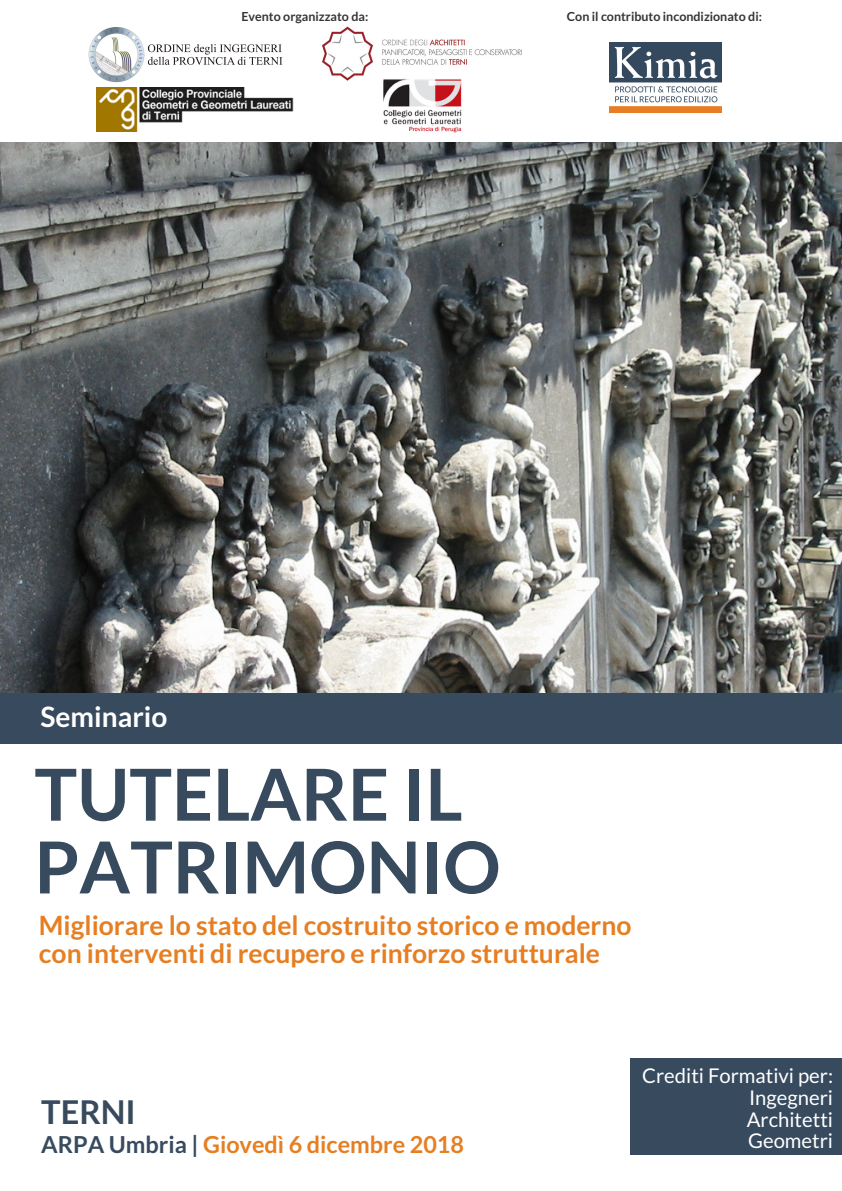
<style>
.page{position:relative;width:842px;height:1191px;background:#fff}
.page>*{position:absolute;margin:0;border:0;box-sizing:border-box;transform-origin:0 0}
.t1{font:700 71.7px/72.7px "Lato";color:#384a5e}
.t2{font:700 32.7px "Lato";color:#384a5e}
.t3{font:700 28.1px "Lato";color:#fff}
.t4{font:700 26.5px/28.5px "Lato";color:#e67e22}
.t5{font:700 23.4px "Lato";color:#e67e22}
.t6{font:20.3px/21.7px "Lato";color:#fff;text-align:justify}
.t7{font:700 12.5px "Lato";color:#343434}
.s1{color:#384a5e}
</style>
<div class="page">
<img style="left:0;top:142px;width:842px;height:551px">
<div style="left:0;top:693px;width:842px;height:50px;background:#384a5e"></div>
<div style="left:630px;top:1058px;width:212px;height:97px;background:#384a5e"></div>
<img style="left:610px;top:42px;width:111px;height:70px">
<img style="left:88px;top:27px;width:195px;height:55px">
<img style="left:322px;top:26px;width:200px;height:55px">
<img style="left:97px;top:88px;width:197px;height:43px">
<img style="left:380px;top:79px;width:86px;height:54px">
<p class="t7" style="left:241px;top:9px;width:128px">Evento organizzato da:</p>
<p class="t7" style="left:567px;top:9px;width:197px">Con il contributo incondizionato di:</p>
<p class="t3" style="left:40px;top:699px;width:128px">Seminario</p>
<h1 class="t1" style="left:34px;top:756px;width:468px">TUTELARE IL<br>PATRIMONIO</h1>
<p class="t4" style="left:39px;top:910px;width:594px">Migliorare lo stato del costruito storico e moderno con interventi di recupero e rinforzo strutturale</p>
<p class="t2" style="left:41px;top:1091px;width:96px">TERNI</p>
<p class="t5" style="left:41px;top:1130px;width:424px"><span class="s1">ARPA Umbria |</span> Giovedì 6 dicembre 2018</p>
<p class="t6" style="left:747px;top:1064px;width:88px;text-indent:-105px">Crediti Formativi per:<br>Ingegneri Architetti Geometri</p>
</div>
